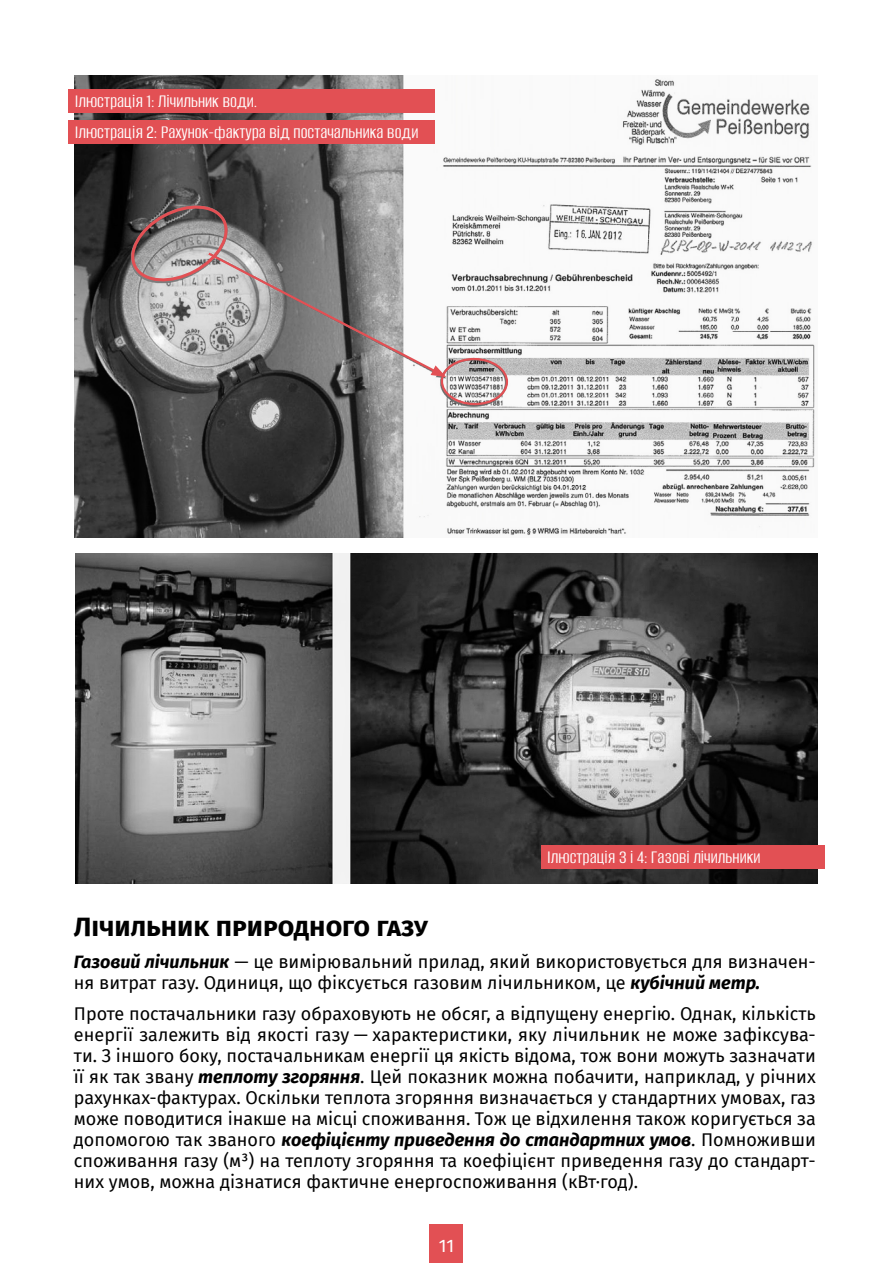
<style>
.page{position:relative;width:893px;height:1263px;background:#fff}
.page>*{position:absolute;margin:0;border:0;box-sizing:border-box;transform-origin:0 0}
.t1{font:700 27px "Fira Sans";color:#000}
.t2{font:19.5px/31.5px "Alumni Sans";color:#fff}
.t3{font:18px/21px "Fira Sans";color:#000}
.t4{font:18px "Fira Sans";color:#fff}
.s1{font-weight:700;font-style:italic}
</style>
<div class="page">
<div style="left:430px;top:1224px;width:33px;height:39px;background:#e25054"></div>
<img style="left:74px;top:75px;width:741px;height:462px">
<div style="left:441px;top:358px;width:67px;height:47px;border:2px solid #e25054;border-radius:50%"></div>
<svg style="left:127px;top:200px;width:319px;height:177px;background:#9b9898"></svg>
<div style="left:69px;top:89px;width:366px;height:23px;background:#e25054"></div>
<div style="left:69px;top:120px;width:366px;height:24px;background:#e25054"></div>
<img style="left:75px;top:554px;width:743px;height:330px">
<div style="left:541px;top:845px;width:283px;height:23px;background:#e25054"></div>
<p class="t2" style="left:75px;top:86px;width:345px">Ілюстрація 1: Лічильник води.<br>Ілюстрація 2: Рахунок-фактура від постачальника води</p>
<p class="t2" style="left:547px;top:842px;width:215px">Ілюстрація 3 і 4: Газові лічильники</p>
<h1 class="t1" style="left:74px;top:904px;width:356px">Лічильник природного газу</h1>
<p class="t3" style="left:74px;top:950px;width:743px"><span class="s1">Газовий лічильник</span> — це вимірювальний прилад, який використовується для визначен&shy;ня витрат газу. Одиниця, що фіксується газовим лічильником, це <span class="s1">кубічний метр.</span></p>
<p class="t3" style="left:74px;top:1003px;width:743px;text-align:justify">Проте постачальники газу обраховують не обсяг, а відпущену енергію. Однак, кількість енергії залежить від якості газу — характеристики, яку лічильник не може зафіксува&shy;ти. З іншого боку, постачальникам енергії ця якість відома, тож вони можуть зазначати її як так звану <span class="s1">теплоту згоряння</span>. Цей показник можна побачити, наприклад, у річних рахунках-фактурах. Оскільки теплота згоряння визначається у стандартних умовах, газ може поводитися інакше на місці споживання. Тож це відхилення також коригується за допомогою так званого <span class="s1">коефіцієнту приведення до стандартних умов</span>. Помноживши споживання газу (м³) на теплоту згоряння та коефіцієнт приведення газу до стандарт&shy;них умов, можна дізнатися фактичне енергоспоживання (кВт·год).</p>
<p class="t4" style="left:439px;top:1232px;width:17px">11</p>
</div>
